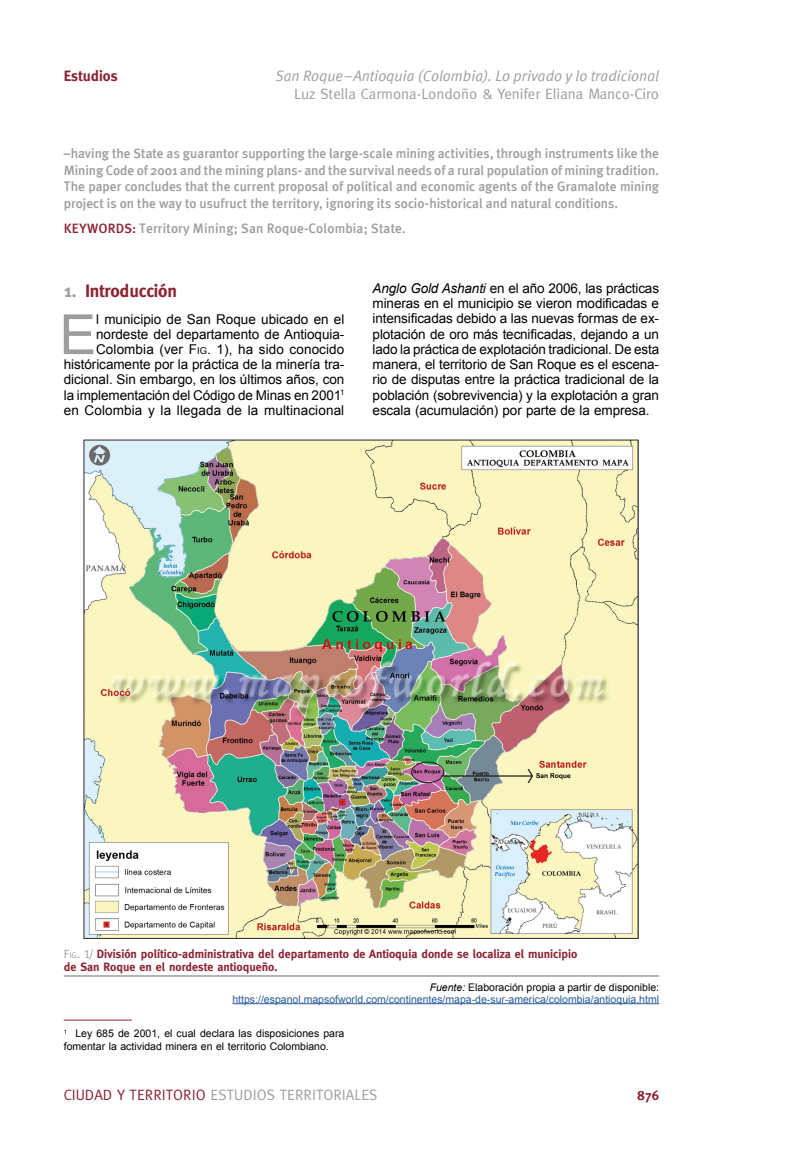
<style>
.page{position:relative;width:808px;height:1149px;background:#fff}
.page>*{position:absolute;margin:0;border:0;box-sizing:border-box;transform-origin:0 0}
.t1{font:55.35px "Arial";color:#9d9d9c}
.t2{font:700 18px "Meta";letter-spacing:-.01em;color:#8b2332}
.t3{font:15px "Meta";color:#9d9d9c}
.t4{font:italic 15px "Meta Normal";color:#9d9d9c}
.t5{font:700 15px "Meta";color:#8b2332}
.t6{font:13.5px/15.3px "Arial";letter-spacing:-.005em;color:#000;text-align:right}
.t7{font:500 13.5px/16.5px "Meta Plus";letter-spacing:.005em;color:#9d9d9c;text-align:justify}
.t8{font:700 13.5px "Meta";color:#8b2332}
.t9{font:700 12px/13.2px "Meta";color:#8b2332}
.t10{font:10.5px/11.6px "Arial";color:#275b9b;text-align:right}
.t11{font:10.5px/12px "Arial";color:#000}
.s1{font-family:"Meta Pro";color:#8b2332}
.s2{color:#9d9d9c}
.s3{font-style:inherit}
.s4{font-size:9.45px}
.s5{font-style:italic}
.s6{font-family:"Meta Caps";font-weight:400;color:#9d9d9c}
.s7{font-family:"Meta Caps";font-weight:400;font-size:8.4px;color:#9d9d9c}
.s8{font-style:italic;color:#000}
.s9{color:#000}
.s10{color:#8b2332}
</style>
<div class="page">
<hr style="left:64px;top:1019px;width:68px;height:1px;background:#8b2332">
<img style="left:84px;top:439px;width:555px;height:499px">
<hr style="left:64px;top:974px;width:595px;height:2px;background:#9d9d9c">
<hr style="left:232px;top:1002px;width:427px;height:1px;background:#275b9b">
<p class="t5" style="left:64px;top:67px;width:55px">Estudios</p>
<p class="t4" style="left:275px;top:67px;width:385px">San Roque–Antioquia (Colombia). Lo privado y lo tradicional</p>
<p class="t3" style="left:294px;top:85px;width:366px">Luz Stella Carmona-Londoño &amp; Yenifer Eliana Manco-Ciro</p>
<p class="t7" style="left:64px;top:145px;width:597px">–having the State as guarantor supporting the large-scale mining activities, through instruments like the Mining Code of 2001 and the mining plans- and the survival needs of a rural population of mining tradition.<br>The paper concludes that the current proposal of political and economic agents of the Gramalote mining project is on the way to usufruct the territory, ignoring its socio-historical and natural conditions.</p>
<p class="t7" style="left:64px;top:220px;width:344px"><span class="s1">KEYWORDS:</span> Territory Mining; San Roque-Colombia; State.</p>
<h2 class="t2" style="left:64px;top:280px;width:115px"><span class="s2">1.</span> Introducción</h2>
<h1 class="t1" style="left:59px;top:298px;width:38px">E</h1>
<p class="t6" style="left:64px;top:312px;width:282px">l municipio de San Roque ubicado en el nordeste del departamento de Antioquia-Colombia (ver <span class="s3">F</span><span class="s4">ig</span><span class="s3">.</span> 1), ha sido conocido históricamente por la práctica de la minería tra&shy;dicional. Sin embargo, en los últimos años, con la implementación del Código de Minas en 2001<sup>1 </sup>en Colombia y la llegada de la multinacional</p>
<p class="t6" style="left:373px;top:280px;width:288px;text-align:justify"><span class="s5">Anglo Gold Ashanti</span> en el año 2006, las prácticas mineras en el municipio se vieron modificadas e intensificadas debido a las nuevas formas de ex&shy;plotación de oro más tecnificadas, dejando a un lado la práctica de explotación tradicional. De esta manera, el territorio de San Roque es el escena&shy;rio de disputas entre la práctica tradicional de la población (sobrevivencia) y la explotación a gran escala (acumulación) por parte de la empresa.</p>
<p class="t9" style="left:64px;top:946px;width:515px"><span class="s6">F</span><span class="s7">ig</span><span class="s6">. 1/</span> División político-administrativa del departamento de Antioquia donde se localiza el municipio de San Roque en el nordeste antioqueño.</p>
<p class="t10" style="left:232px;top:981px;width:428px"><span class="s8">Fuente:</span> <span class="s9">Elaboración propia a partir de disponible: </span>https://espanol.mapsofworld.com/continentes/mapa-de-sur-america/colombia/antioquia.html</p>
<p class="t11" style="left:64px;top:1027px;width:282px"><sup>1</sup> Ley 685 de 2001, el cual declara las disposiciones para fomentar la actividad minera en el territorio Colombiano.</p>
<p class="t3" style="left:64px;top:1085px;width:315px"><span class="s10">CIUDAD Y TERRITORIO</span> ESTUDIOS TERRITORIALES</p>
<p class="t8" style="left:637px;top:1086px;width:23px">876</p>
</div>
